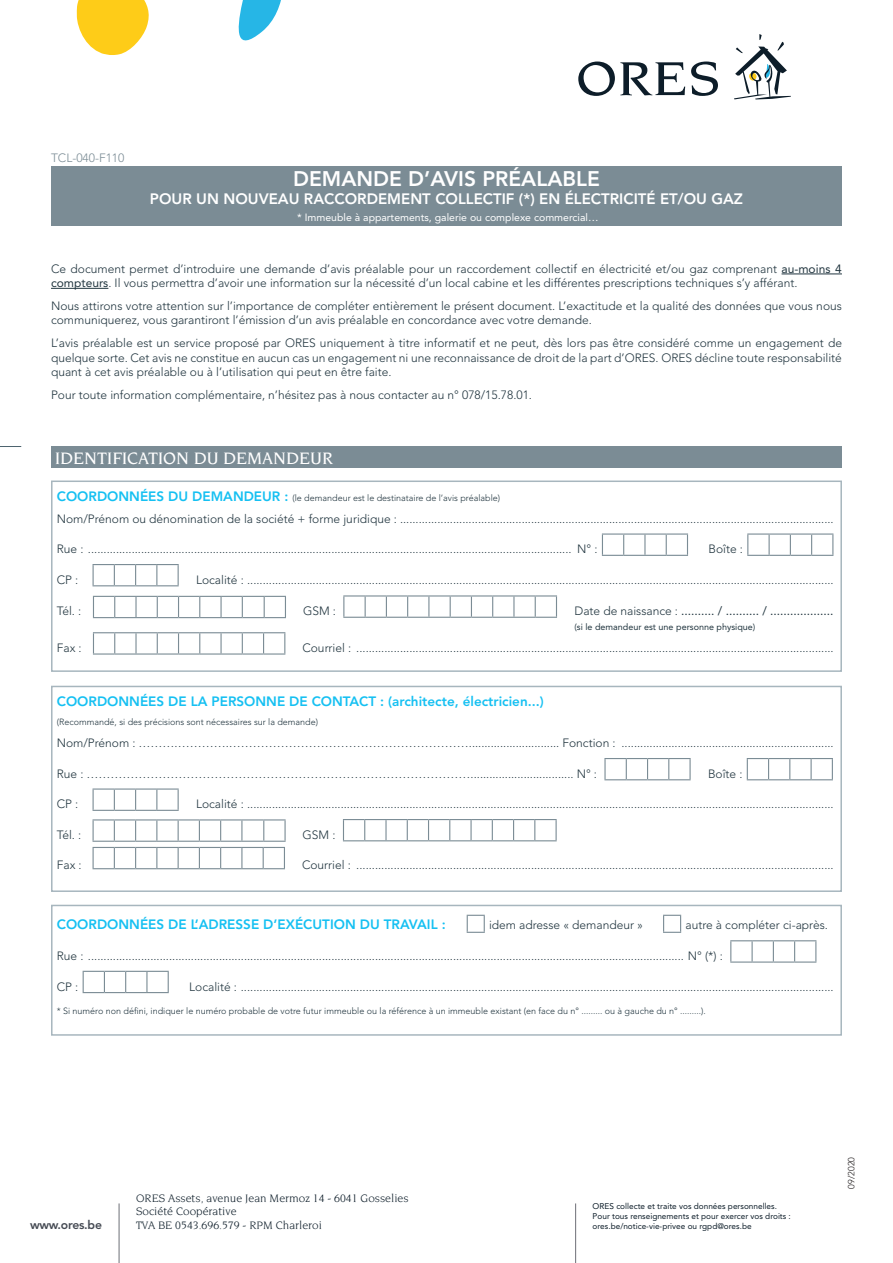
<style>
.page{position:relative;width:893px;height:1263px;background:#fff}
.page>*{position:absolute;margin:0;border:0;box-sizing:border-box;transform-origin:0 0}
.t1{font:800 21px "Avenir LT Std";color:#fff}
.t2{font:500 18px "Novarese Std";color:#fff}
.t3{font:800 15px "Avenir LT Std";color:#fff}
.t4{font:800 13.5px "Avenir LT Std";color:#15c0f2}
.t5{font:800 12.15px "Avenir LT Std";letter-spacing:-.02em;color:#454a53}
.t6{font:300 12px/14.4px "Avenir LT Std";color:#21353f}
.t7{font:12px "Avenir LT Std";color:#21353f}
.t8{font:300 12px "Avenir LT Std";color:#7b8c95}
.t9{font:11.7px/13.5px "Novarese Std";color:#0d1d29}
.t10{font:10.5px "Avenir LT Std";color:#fff}
.t11{font:300 9px "Avenir LT Std";color:#21353f}
.t12{font:9px "Avenir LT Std";color:#21353f}
.t13{font:300 9px "Avenir LT Std";color:#231f20}
.t14{font:8.25px/9.9px "Avenir LT Std";color:#0d1d29}
.s1{font-weight:400}
.s2{font-weight:800;font-size:13.5px;color:#15c0f2}
.s3{font-weight:300}
</style>
<div class="page">
<svg style="left:238px;top:0;width:43px;height:41px"></svg>
<svg style="left:77px;top:0;width:72px;height:55px"></svg>
<svg style="left:578px;top:62px;width:107px;height:34px"></svg>
<svg style="left:691px;top:62px;width:27px;height:34px"></svg>
<svg style="left:734px;top:34px;width:57px;height:65px"></svg>
<hr style="left:119px;top:1203px;width:1px;height:60px;background:#6d6f77">
<svg style="left:0;top:446px;width:21px;height:1px"></svg>
<hr style="left:575px;top:1203px;width:1px;height:60px;background:#6d6f77">
<hr style="left:781px;top:274px;width:61px;height:1px;background:#21353f">
<hr style="left:51px;top:288px;width:57px;height:1px;background:#21353f">
<div style="left:51px;top:166px;width:791px;height:59px;background:#7b8c95"></div>
<svg style="left:467px;top:915px;width:18px;height:18px"></svg>
<svg style="left:663px;top:915px;width:18px;height:18px"></svg>
<svg style="left:730px;top:940px;width:86px;height:21px"></svg>
<hr style="left:730px;top:961px;width:22px;height:2px;background:#7b8c95">
<hr style="left:752px;top:961px;width:21px;height:2px;background:#7b8c95">
<hr style="left:773px;top:961px;width:22px;height:2px;background:#7b8c95">
<hr style="left:795px;top:961px;width:21px;height:2px;background:#7b8c95">
<svg style="left:83px;top:971px;width:86px;height:22px"></svg>
<div style="left:51px;top:905px;width:791px;height:131px;border:2px solid #a7b6be"></div>
<hr style="left:602px;top:533px;width:22px;height:2px;background:#7b8c95">
<hr style="left:624px;top:533px;width:21px;height:2px;background:#7b8c95">
<hr style="left:645px;top:533px;width:21px;height:2px;background:#7b8c95">
<hr style="left:666px;top:533px;width:22px;height:2px;background:#7b8c95">
<svg style="left:602px;top:535px;width:86px;height:21px"></svg>
<hr style="left:747px;top:533px;width:22px;height:2px;background:#7b8c95">
<hr style="left:769px;top:533px;width:21px;height:2px;background:#7b8c95">
<hr style="left:790px;top:533px;width:22px;height:2px;background:#7b8c95">
<hr style="left:812px;top:533px;width:21px;height:2px;background:#7b8c95">
<svg style="left:747px;top:535px;width:86px;height:21px"></svg>
<svg style="left:93px;top:564px;width:86px;height:22px"></svg>
<svg style="left:93px;top:596px;width:193px;height:22px"></svg>
<svg style="left:343px;top:595px;width:214px;height:23px"></svg>
<svg style="left:93px;top:632px;width:192px;height:21px"></svg>
<hr style="left:93px;top:653px;width:22px;height:2px;background:#7b8c95">
<hr style="left:115px;top:653px;width:21px;height:2px;background:#7b8c95">
<hr style="left:136px;top:653px;width:21px;height:2px;background:#7b8c95">
<hr style="left:157px;top:653px;width:22px;height:2px;background:#7b8c95">
<hr style="left:179px;top:653px;width:21px;height:2px;background:#7b8c95">
<hr style="left:200px;top:653px;width:21px;height:2px;background:#7b8c95">
<hr style="left:221px;top:653px;width:21px;height:2px;background:#7b8c95">
<hr style="left:242px;top:653px;width:22px;height:2px;background:#7b8c95">
<hr style="left:264px;top:653px;width:21px;height:2px;background:#7b8c95">
<div style="left:51px;top:480px;width:791px;height:192px;border:2px solid #a7b6be"></div>
<svg style="left:604px;top:758px;width:87px;height:22px"></svg>
<svg style="left:747px;top:758px;width:86px;height:22px"></svg>
<hr style="left:93px;top:788px;width:21px;height:2px;background:#7b8c95">
<hr style="left:114px;top:788px;width:22px;height:2px;background:#7b8c95">
<hr style="left:136px;top:788px;width:21px;height:2px;background:#7b8c95">
<hr style="left:157px;top:788px;width:22px;height:2px;background:#7b8c95">
<svg style="left:93px;top:790px;width:86px;height:21px"></svg>
<svg style="left:343px;top:819px;width:214px;height:22px"></svg>
<svg style="left:93px;top:819px;width:193px;height:50px"></svg>
<div style="left:51px;top:686px;width:791px;height:206px;border:2px solid #a7b6be"></div>
<div style="left:51px;top:446px;width:791px;height:22px;background:#7b8c95"></div>
<p class="t8" style="left:51px;top:150px;width:75px">TCL-040-F110</p>
<h1 class="t1" style="left:293px;top:166px;width:308px">DEMANDE D’AVIS PRÉALABLE</h1>
<p class="t3" style="left:150px;top:190px;width:595px">POUR UN NOUVEAU RACCORDEMENT COLLECTIF (*) EN ÉLECTRICITÉ ET/OU GAZ</p>
<p class="t10" style="left:297px;top:211px;width:303px">* Immeuble à appartements, galerie ou complexe commercial…</p>
<p class="t6" style="left:51px;top:261px;width:792px">Ce document permet d’introduire une demande d’avis préalable pour un raccordement collectif en électricité et/ou gaz comprenant <span class="s1">au-moins 4 compteurs</span>. Il vous permettra d’avoir une information sur la nécessité d’un local cabine et les différentes prescriptions techniques s’y afférant.</p>
<p class="t6" style="left:51px;top:299px;width:792px">Nous attirons votre attention sur l’importance de compléter entièrement le présent document. L’exactitude et la qualité des données que vous nous communiquerez, vous garantiront l’émission d’un avis préalable en concordance avec votre demande.</p>
<p class="t6" style="left:51px;top:336px;width:792px;text-align:justify">L’avis préalable est un service proposé par ORES uniquement à titre informatif et ne peut, dès lors pas être considéré comme un engagement de quelque sorte. Cet avis ne constitue en aucun cas un engagement ni une reconnaissance de droit de la part d’ORES. ORES décline toute responsabilité quant à cet avis préalable ou à l’utilisation qui peut en être faite.</p>
<p class="t6" style="left:51px;top:388px;width:483px">Pour toute information complémentaire, n’hésitez pas à nous contacter au n° 078/15.78.01.</p>
<h2 class="t2" style="left:55px;top:448px;width:280px">IDENTIFICATION DU DEMANDEUR</h2>
<p class="t11" style="left:57px;top:492px;width:445px"><span class="s2">COORDONNÉES DU DEMANDEUR :</span> (le demandeur est le destinataire de l’avis préalable)</p>
<p class="t6" style="left:57px;top:511px;width:778px">Nom/Prénom ou dénomination de la société + forme juridique : ...........................................................................................................................................</p>
<p class="t6" style="left:57px;top:542px;width:542px">Rue : ........................................................................................................................................................... N° :</p>
<p class="t6" style="left:709px;top:542px;width:36px">Boîte :</p>
<p class="t6" style="left:57px;top:572px;width:23px">CP :</p>
<p class="t6" style="left:196px;top:572px;width:639px">Localité : ............................................................................................................................................................................................</p>
<p class="t6" style="left:57px;top:604px;width:26px">Tél. :</p>
<p class="t6" style="left:303px;top:604px;width:34px">GSM :</p>
<p class="t7" style="left:574px;top:604px;width:261px"><span class="s3">Date de naissance :</span> .......... / .......... / ...................</p>
<p class="t12" style="left:574px;top:621px;width:182px">(si le demandeur est une personne physique)</p>
<p class="t6" style="left:57px;top:640px;width:26px">Fax :</p>
<p class="t6" style="left:302px;top:640px;width:533px">Courriel : .........................................................................................................................................................</p>
<p class="t4" style="left:57px;top:693px;width:488px">COORDONNÉES DE LA PERSONNE DE CONTACT : (architecte, électricien...)</p>
<p class="t11" style="left:57px;top:717px;width:263px">(Recommandé, si des précisions sont nécessaires sur la demande)</p>
<p class="t6" style="left:57px;top:736px;width:778px">Nom/Prénom : ……….………….……………………………………………………............................. Fonction : ....................................................................</p>
<p class="t6" style="left:57px;top:766px;width:542px">Rue : ……………………………………………………………………………………................................. N° :</p>
<p class="t6" style="left:708px;top:766px;width:36px">Boîte :</p>
<p class="t6" style="left:57px;top:797px;width:23px">CP :</p>
<p class="t6" style="left:196px;top:797px;width:639px">Localité : ............................................................................................................................................................................................</p>
<p class="t6" style="left:57px;top:827px;width:26px">Tél. :</p>
<p class="t6" style="left:303px;top:827px;width:34px">GSM :</p>
<p class="t6" style="left:57px;top:858px;width:26px">Fax :</p>
<p class="t6" style="left:302px;top:858px;width:533px">Courriel : .........................................................................................................................................................</p>
<p class="t4" style="left:57px;top:916px;width:390px">COORDONNÉES DE L’ADRESSE D’EXÉCUTION DU TRAVAIL :</p>
<p class="t6" style="left:489px;top:917px;width:155px">idem adresse « demandeur »</p>
<p class="t6" style="left:685px;top:917px;width:144px">autre à compléter ci-après.</p>
<p class="t6" style="left:57px;top:949px;width:668px">Rue : ............................................................................................................................................................................................... N° (*) :</p>
<p class="t6" style="left:57px;top:979px;width:23px">CP :</p>
<p class="t6" style="left:189px;top:979px;width:646px">Localité : ..............................................................................................................................................................................................</p>
<p class="t11" style="left:57px;top:1006px;width:651px">* Si numéro non défini, indiquer le numéro probable de votre futur immeuble ou la référence à un immeuble existant (en face du n° ......... ou à gauche du n° .........).</p>
<p class="t9" style="left:136px;top:1191px;width:274px">ORES Assets, avenue Jean Mermoz 14 - 6041 Gosselies<br>Société Coopérative<br>TVA BE 0543.696.579 - RPM Charleroi</p>
<p class="t14" style="left:593px;top:1201px;width:200px">ORES collecte et traite vos données personnelles.<br>Pour tous renseignements et pour exercer vos droits :</p>
<p class="t5" style="left:30px;top:1217px;width:74px">www.ores.be</p>
<p class="t14" style="left:593px;top:1221px;width:161px">ores.be/notice-vie-privee ou rgpd@ores.be</p>
<p class="t13" style="left:846px;top:1188px;width:33px;rotate:-90deg">09/2020</p>
</div>
